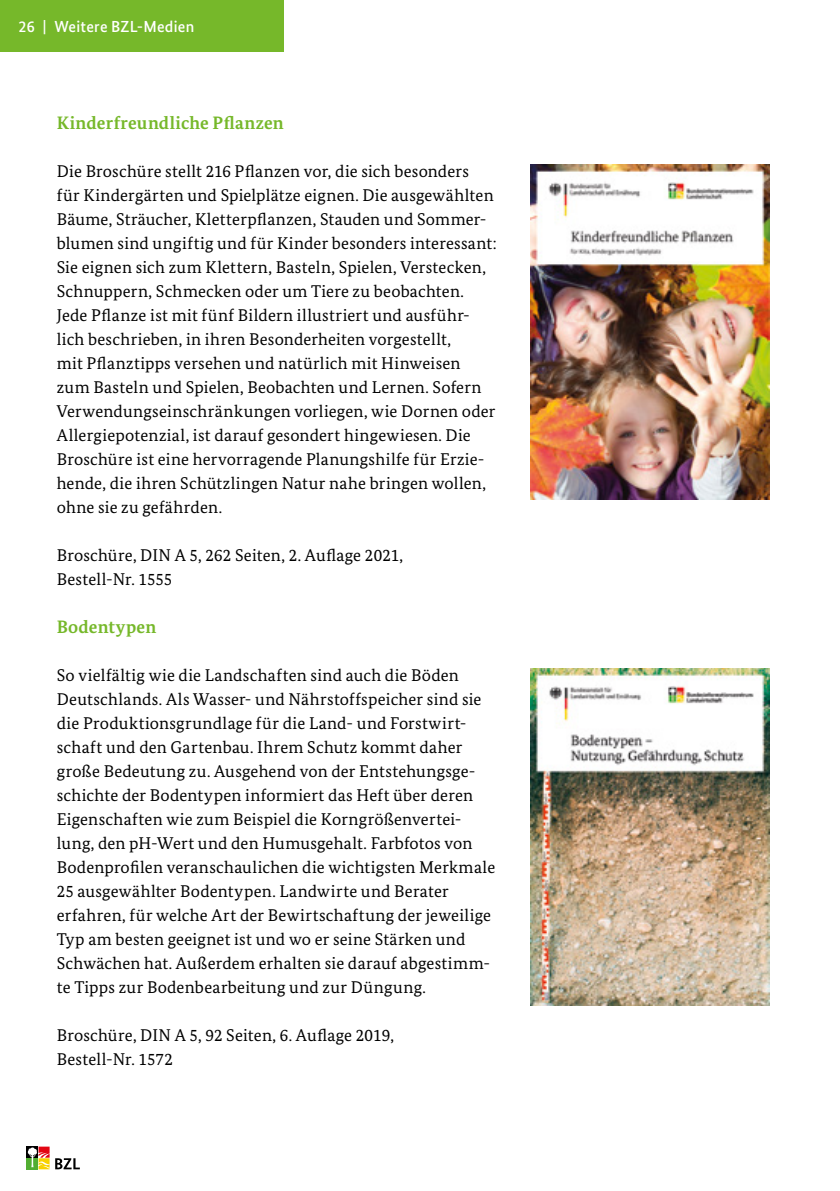
<style>
.page{position:relative;width:840px;height:1191px;background:#fff}
.page>*{position:absolute;margin:0;border:0;box-sizing:border-box;transform-origin:0 0}
._01_fließtext{font:700 18px "Bundes Serif";letter-spacing:.01em;color:#76b82a}
._01_fließtext-2{font:17px/24px "Bundes Serif";letter-spacing:.01em;color:#000}
.t1{font:500 16px "Bundes Sans";letter-spacing:.015em;color:#fff}
</style>
<div class="page">
<div style="left:0;top:0;width:283px;height:52px;background:#76b82a"></div>
<img style="left:530px;top:164px;width:238px;height:335px">
<img style="left:530px;top:668px;width:238px;height:338px">
<svg style="left:27px;top:1146px;width:53px;height:23px"></svg>
<p class="t1" style="left:19px;top:17px;width:177px">26 | Weitere BZL-Medien</p>
<p class="_01_fließtext" style="left:57px;top:112px;width:228px">Kinderfreundliche Pflanzen</p>
<p class="_01_fließtext-2" style="left:57px;top:159px;width:441px">Die Broschüre stellt 216 Pflanzen vor, die sich besonders<br>für Kindergärten und Spielplätze eignen. Die ausgewählten Bäume, Sträucher, Kletterpflanzen, Stauden und Sommer&shy;blumen sind ungiftig und für Kinder besonders interessant:<br>Sie eignen sich zum Klettern, Basteln, Spielen, Verstecken, Schnuppern, Schmecken oder um Tiere zu beobachten.<br>Jede Pflanze ist mit fünf Bildern illustriert und ausführ&shy;lich beschrieben, in ihren Besonderheiten vorgestellt,<br>mit Pflanztipps versehen und natürlich mit Hinweisen zum Basteln und Spielen, Beobachten und Lernen. Sofern Verwendungseinschränkungen vorliegen, wie Dornen oder Allergiepotenzial, ist darauf gesondert hingewiesen. Die Broschüre ist eine hervorragende Planungshilfe für Erzie&shy;hende, die ihren Schützlingen Natur nahe bringen wollen, ohne sie zu gefährden.</p>
<p class="_01_fließtext-2" style="left:57px;top:543px;width:348px">Broschüre, DIN A 5, 262 Seiten, 2. Auflage 2021,</p>
<p class="_01_fließtext-2" style="left:57px;top:567px;width:117px">Bestell-Nr. 1555</p>
<p class="_01_fließtext" style="left:57px;top:616px;width:101px">Bodentypen</p>
<p class="_01_fließtext-2" style="left:57px;top:663px;width:440px">So vielfältig wie die Landschaften sind auch die Böden Deutschlands. Als Wasser- und Nährstoffspeicher sind sie die Produktionsgrundlage für die Land- und Forstwirt&shy;schaft und den Gartenbau. Ihrem Schutz kommt daher große Bedeutung zu. Ausgehend von der Entstehungsge&shy;schichte der Bodentypen informiert das Heft über deren Eigenschaften wie zum Beispiel die Korngrößenvertei&shy;lung, den pH-Wert und den Humusgehalt. Farbfotos von Bodenprofilen veranschaulichen die wichtigsten Merkmale 25 ausgewählter Bodentypen. Landwirte und Berater erfahren, für welche Art der Bewirtschaftung der jeweilige Typ am besten geeignet ist und wo er seine Stärken und Schwächen hat. Außerdem erhalten sie darauf abgestimm&shy;te Tipps zur Bodenbearbeitung und zur Düngung.</p>
<p class="_01_fließtext-2" style="left:57px;top:1023px;width:338px">Broschüre, DIN A 5, 92 Seiten, 6. Auflage 2019,</p>
<p class="_01_fließtext-2" style="left:57px;top:1047px;width:118px">Bestell-Nr. 1572</p>
</div>
